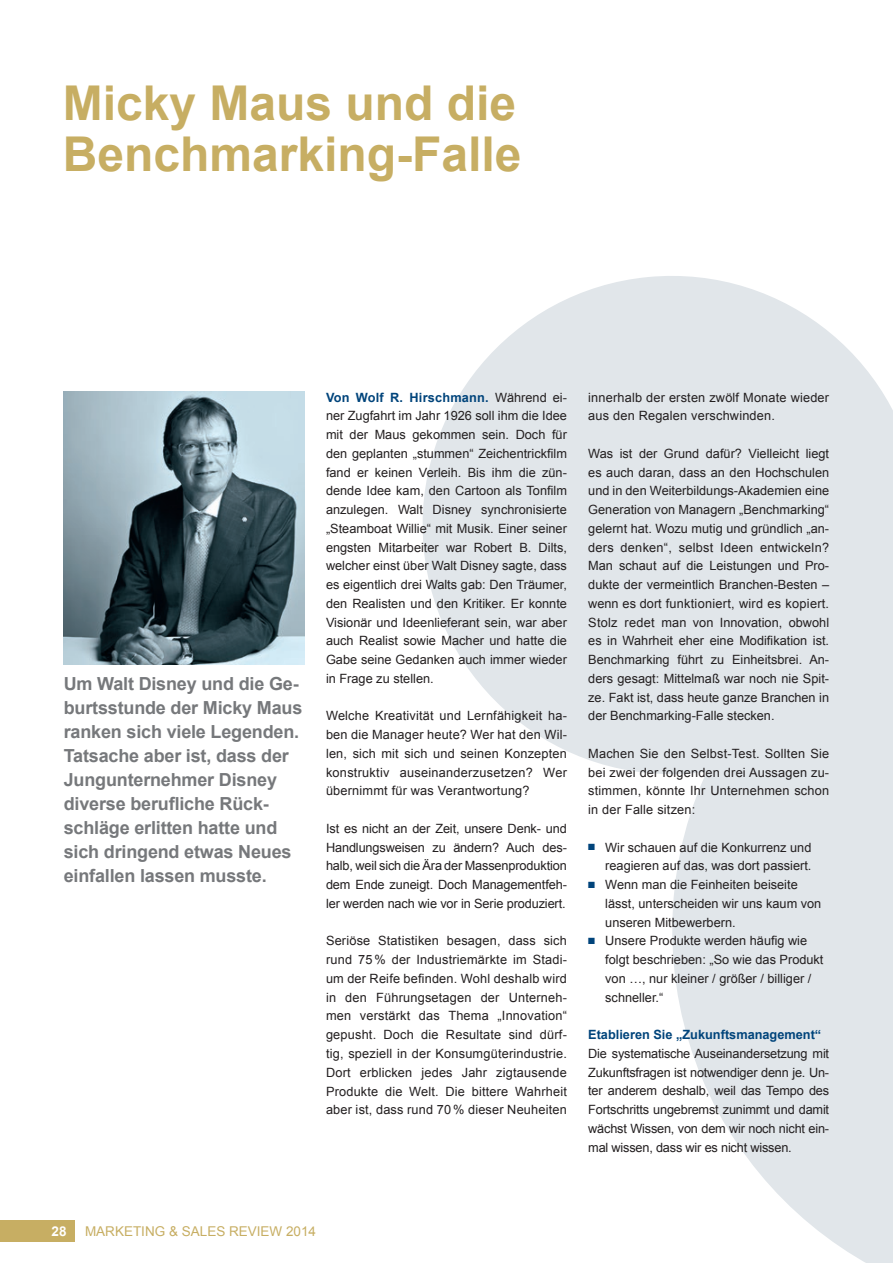
<style>
.page{position:relative;width:893px;height:1263px;background:#fff}
.page>*{position:absolute;margin:0;border:0;box-sizing:border-box;transform-origin:0 0}
.t1{font:700 48px/51px "Arial";color:#c7ae63}
.t2{font:700 18px/24px "Arial";letter-spacing:-.01em;color:#76787b}
.t3{font:13.5px "Arial";color:#c7ae63}
.t4{font:700 13.5px "Arial";color:#fff}
.t5{font:12.75px/18.8px "Arial";color:#231f20;text-align:justify}
.t6{font:700 12.75px "Arial";color:#00447b}
.s1{font-weight:700;color:#00447b}
.s2{color:#00447b}
</style>
<div class="page">
<svg style="left:672px;top:786px;width:221px;height:477px;fill:#e1e6ea"></svg>
<svg style="left:422px;top:276px;width:471px;height:510px;fill:#e1e6ea"></svg>
<img style="left:64px;top:391px;width:241px;height:273px">
<div style="left:0;top:1220px;width:75px;height:22px;background:#c7ae63"></div>
<h1 class="t1" style="left:63px;top:79px;width:460px">Micky Maus und die<br>Benchmarking-Falle</h1>
<p class="t2" style="left:64px;top:672px;width:240px">Um Walt Disney und die Ge&shy;burtsstunde der Micky Maus ranken sich viele Legenden.<br>Tatsache aber ist, dass der<br>Jungunternehmer Disney diverse berufliche Rück&shy;schläge erlitten hatte und sich dringend etwas Neues einfallen lassen musste.</p>
<p class="t5" style="left:326px;top:388px;width:243px"><span class="s1">Von Wolf R. Hirschmann.</span> Während ei&shy;ner Zugfahrt im Jahr 1926 soll ihm die Idee mit der Maus gekommen sein. Doch für den geplanten „stummen“ Zeichentrickfilm fand er keinen Verleih. Bis ihm die zün&shy;dende Idee kam, den Cartoon als Tonfilm anzulegen. Walt Disney synchronisierte „Steamboat Willie“ mit Musik. Einer seiner engsten Mitarbeiter war Robert B. Dilts, welcher einst über Walt Disney sagte, dass es eigentlich drei Walts gab: Den Träumer, den Realisten und den Kritiker. Er konnte Visionär und Ideenlieferant sein, war aber auch Realist sowie Macher und hatte die Gabe seine Gedanken auch immer wieder in Frage zu stellen.</p>
<p class="t5" style="left:326px;top:707px;width:243px">Welche Kreativität und Lernfähigkeit ha&shy;ben die Manager heute? Wer hat den Wil&shy;len, sich mit sich und seinen Konzepten konstruktiv auseinanderzusetzen? Wer übernimmt für was Verantwortung?</p>
<p class="t5" style="left:326px;top:819px;width:242px">Ist es nicht an der Zeit, unsere Denk- und Handlungsweisen zu ändern? Auch des&shy;halb, weil sich die Ära der Massenproduktion dem Ende zuneigt. Doch Managementfeh&shy;ler werden nach wie vor in Serie produziert.</p>
<p class="t5" style="left:326px;top:932px;width:242px">Seriöse Statistiken besagen, dass sich rund 75 % der I ndustriemärkte im Stadi&shy;um der Reife befinden. Wohl deshalb wird in den Führungsetagen der U nterneh&shy;men verstärkt das Thema „I nnovation“ gepusht. Doch die Resultate sind dürf&shy;tig, speziell in der Konsumgüterindustrie.<br>Dort erblicken jedes Jahr zigtausende Produkte die Welt. Die bittere Wahrheit aber ist, dass rund 70 % dieser Neuheiten</p>
<p class="t5" style="left:588px;top:388px;width:243px">innerhalb der ersten zwölf Monate wieder aus den Regalen verschwinden.</p>
<p class="t5" style="left:588px;top:444px;width:242px">Was ist der Grund dafür? Vielleicht liegt es auch daran, dass an den Hochschulen und in den Weiterbildungs-Akademien eine Generation von Managern „Benchmarking“ gelernt hat. Wozu mutig und gründlich „an&shy;ders denken“, selbst Ideen entwickeln?<br>Man schaut auf die Leistungen und Pro&shy;dukte der vermeintlich Branchen-Besten – wenn es dort funktioniert, wird es kopiert.<br>Stolz redet man von I nnovation, obwohl es in Wahrheit eher eine Modifikation ist.<br>Benchmarking führt zu Einheitsbrei. An&shy;ders gesagt: Mittelmaß war noch nie Spit&shy;ze. Fakt ist, dass heute ganze Branchen in der Benchmarking-Falle stecken.</p>
<p class="t5" style="left:588px;top:744px;width:242px">Machen Sie den Selbst-Test. Sollten Sie bei zwei der folgenden drei Aussagen zu&shy;stimmen, könnte I hr U nternehmen schon in der Falle sitzen:</p>
<p class="t5" style="left:588px;top:838px;width:225px;text-align:right"><span class="s2">■</span> Wir schauen auf die Konkurrenz und reagieren auf das, was dort passiert.</p>
<p class="t5" style="left:605px;top:875px;width:218px;text-align:left;text-indent:-17px"><span class="s2">■</span> Wenn man die Feinheiten beiseite lässt, unterscheiden wir uns kaum von unseren Mitbewerbern.</p>
<p class="t5" style="left:605px;top:931px;width:220px;text-align:left;text-indent:-17px"><span class="s2">■</span> Unsere Produkte werden häufig wie folgt beschrieben: „So wie das Produkt von …, nur kleiner / größer / billiger / schneller.“</p>
<p class="t6" style="left:588px;top:1026px;width:235px">Etablieren Sie „Zukunftsmanagement“</p>
<p class="t5" style="left:588px;top:1044px;width:242px">Die systematische Auseinandersetzung mit Zukunftsfragen ist notwendiger denn je. U n&shy;ter anderem deshalb, weil das Tempo des Fortschritts ungebremst zunimmt und damit wächst Wissen, von dem wir noch nicht ein&shy;mal wissen, dass wir es nicht wissen.</p>
<p class="t4" style="left:52px;top:1222px;width:17px">28</p>
<p class="t3" style="left:85px;top:1222px;width:233px">Marketing &amp; Sales Review 2014</p>
</div>
